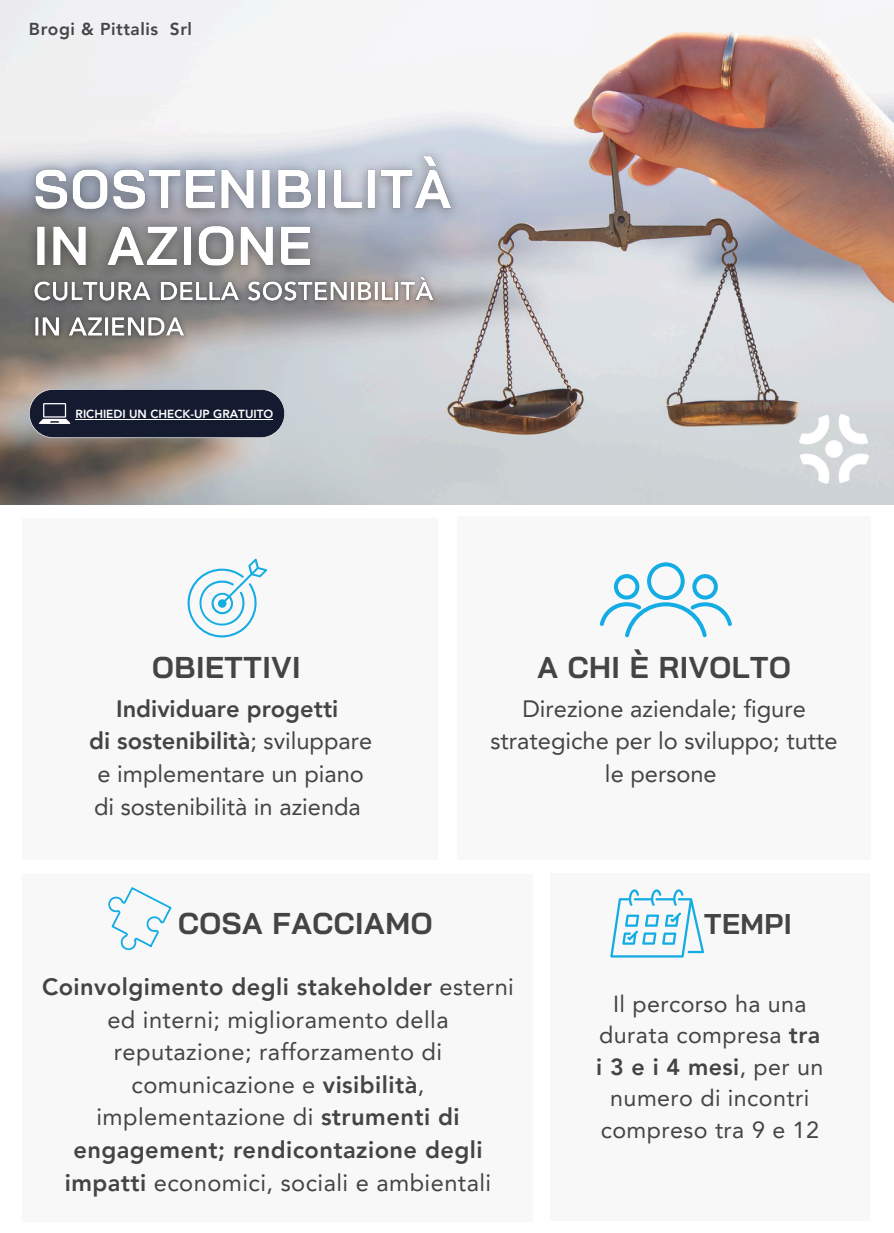
<style>
.page{position:relative;width:894px;height:1233px;background:#fff}
.page>*{position:absolute;margin:0;border:0;box-sizing:border-box;transform-origin:0 0}
.t1{font:700 30.15px "Bai Jamjuree";letter-spacing:.02em;color:#444}
.t2{font:700 28.5px "Bai Jamjuree";letter-spacing:.02em;color:#444}
.t3{font:23.7px/32.7px "Avenir LT Pro";letter-spacing:.02em;color:#444;text-align:center}
.t4{font:23.7px/32.7px "Avenir LT Pro";color:#444;text-align:center}
.t5{font:800 23.7px/32.7px "Avenir LT Pro";color:#444;text-align:center}
.t6{font:23.25px/31.5px "Avenir LT Pro";letter-spacing:.02em;color:#444;text-align:center}
.t7{font:800 17.25px "Avenir LT Pro";letter-spacing:.03em;color:#444}
.t8{font:800 11.7px "Avenir LT Pro";color:#fff}
.s1{font-weight:400}
.s2{font-weight:800}
</style>
<div class="page">
<img style="left:0;top:0;width:893px;height:504px">
<div style="left:23px;top:518px;width:415px;height:342px;background:#f8f8f8"></div>
<div style="left:457px;top:517px;width:413px;height:343px;background:#f8f8f8"></div>
<div style="left:23px;top:874px;width:510px;height:348px;background:#f8f8f8"></div>
<div style="left:550px;top:873px;width:319px;height:347px;background:#f8f8f8"></div>
<svg style="left:187px;top:559px;width:80px;height:78px"></svg>
<svg style="left:599px;top:562px;width:132px;height:75px"></svg>
<svg style="left:610px;top:889px;width:93px;height:69px"></svg>
<svg style="left:108px;top:887px;width:64px;height:64px"></svg>
<img style="left:798px;top:414px;width:71px;height:70px">
<img style="left:16px;top:139px;width:455px;height:147px">
<img style="left:24px;top:267px;width:419px;height:78px">
<svg style="left:29px;top:389px;width:256px;height:49px;background:#262c40"></svg>
<hr style="left:76px;top:419px;width:197px;height:1px;background:#fff">
<p class="t7" style="left:29px;top:22px;width:165px">Brogi &amp; Pittalis Srl</p>
<h2 class="t8" style="left:76px;top:409px;width:199px">RICHIEDI UN CHECK-UP GRATUITO</h2>
<p class="t1" style="left:152px;top:648px;width:150px">OBIETTIVI</p>
<h2 class="t5" style="left:89px;top:694px;width:284px">Individuare progetti<br>di sostenibilità<span class="s1">; sviluppare e implementare un piano</span></h2>
<h4 class="t4" style="left:94px;top:792px;width:268px">di sostenibilità in azienda</h4>
<h5 class="t1" style="left:178px;top:904px;width:256px">COSA FACCIAMO</h5>
<p class="t1" style="left:537px;top:648px;width:255px">A CHI È RIVOLTO</p>
<p class="t4" style="left:490px;top:694px;width:348px">Direzione aziendale; figure strategiche per lo sviluppo; tutte le persone</p>
<h2 class="t2" style="left:704px;top:905px;width:89px">TEMPI</h2>
<p class="t3" style="left:42px;top:973px;width:473px"><span class="s2">Coinvolgimento degli stakeholder</span> esterni ed interni; miglioramento della reputazione; rafforzamento di comunicazione e <span class="s2">visibilità</span>, implementazione di <span class="s2">strumenti di engagement; rendicontazione degli impatti</span> economici, sociali e ambientali</p>
<p class="t6" style="left:599px;top:990px;width:222px">Il percorso ha una durata compresa <span class="s2">tra</span></p>
<p class="t6" style="left:596px;top:1053px;width:228px"><span class="s2">i 3 e i 4 mesi</span>, per un numero di incontri compreso tra 9 e 12</p>
</div>
